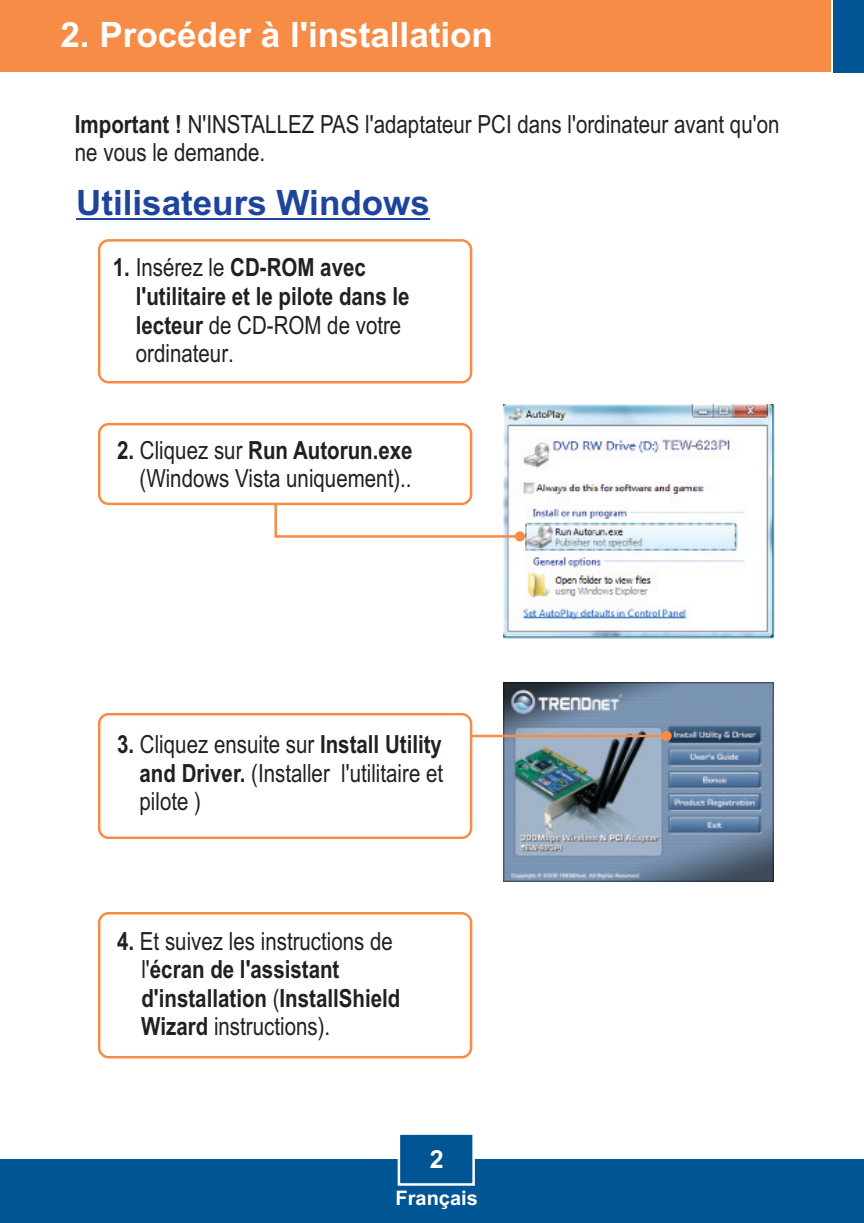
<style>
.page{position:relative;width:864px;height:1223px;background:#fff}
.page>*{position:absolute;margin:0;border:0;box-sizing:border-box;transform-origin:0 0}
.t1{font:700 35px "Arial";color:#fff}
.t2{font:700 35px "Arial";color:#1e459c}
.t3{font:25px/28.2px "Arial Narrow";color:#231f20}
.t4{font:700 25px/28.5px "Arial Narrow";color:#231f20}
.t5{font:700 25px "Arial";color:#fff}
.t6{font:700 20px "Arial";color:#fff}
.s1{font-weight:700}
.s2{font-weight:400}
</style>
<div class="page">
<div style="left:0;top:1159px;width:864px;height:64px;background:#005595"></div>
<div style="left:0;top:0;width:831px;height:72px;background:#f68c45"></div>
<div style="left:833px;top:0;width:31px;height:72px;background:#005595"></div>
<svg style="left:397px;top:1134px;width:78px;height:52px"></svg>
<img style="left:503px;top:682px;width:270px;height:200px">
<img style="left:504px;top:404px;width:270px;height:235px">
<svg style="left:472px;top:731px;width:199px;height:10px;background:#bba8a0"></svg>
<div style="left:98px;top:239px;width:374px;height:144px;background:#fff;border:3px solid #f68c45;border-radius:9px"></div>
<svg style="left:274px;top:484px;width:251px;height:57px"></svg>
<div style="left:98px;top:912px;width:374px;height:146px;background:#fff;border:3px solid #f68c45;border-radius:9px"></div>
<div style="left:98px;top:713px;width:374px;height:126px;background:#fff;border:3px solid #f68c45;border-radius:9px"></div>
<div style="left:98px;top:423px;width:374px;height:82px;background:#fff;border:3px solid #f68c45;border-radius:9px"></div>
<hr style="left:76px;top:219px;width:354px;height:1px;background:#1e459c">
<h1 class="t1" style="left:60px;top:22px;width:434px">2. Procéder à l'installation</h1>
<p class="t3" style="left:75px;top:112px;width:706px"><span class="s1">Important !</span> N'INSTALLEZ PAS l'adaptateur PCI dans l'ordinateur avant qu'on ne vous le demande.</p>
<h1 class="t2" style="left:76px;top:190px;width:355px">Utilisateurs Windows</h1>
<p class="t4" style="left:136px;top:256px;width:275px;text-indent:-23px">1. <span class="s2">Insérez le</span> CD-ROM avec l'utilitaire et le pilote dans le lecteur <span class="s2">de CD-ROM de votre ordinateur.</span></p>
<p class="t3" style="left:117px;top:438px;width:297px;text-align:right"><span class="s1">2.</span> Cliquez sur <span class="s1">Run Autorun.exe </span>(Windows Vista uniquement)..</p>
<p class="t3" style="left:139px;top:732px;width:305px;text-align:justify;text-indent:-22px"><span class="s1">3.</span> Cliquez ensuite sur <span class="s1">Install Utility and Driver.</span> (Installer l'utilitaire et pilote )</p>
<p class="t4" style="left:141px;top:929px;width:261px;text-indent:-24px">4. <span class="s2">Et suivez les instructions de l'</span>écran de l'assistant d'installation <span class="s2">(</span>InstallShield<br>Wizard <span class="s2">instructions).</span></p>
<p class="t5" style="left:430px;top:1150px;width:15px">2</p>
<p class="t6" style="left:395px;top:1191px;width:84px">Français</p>
</div>
